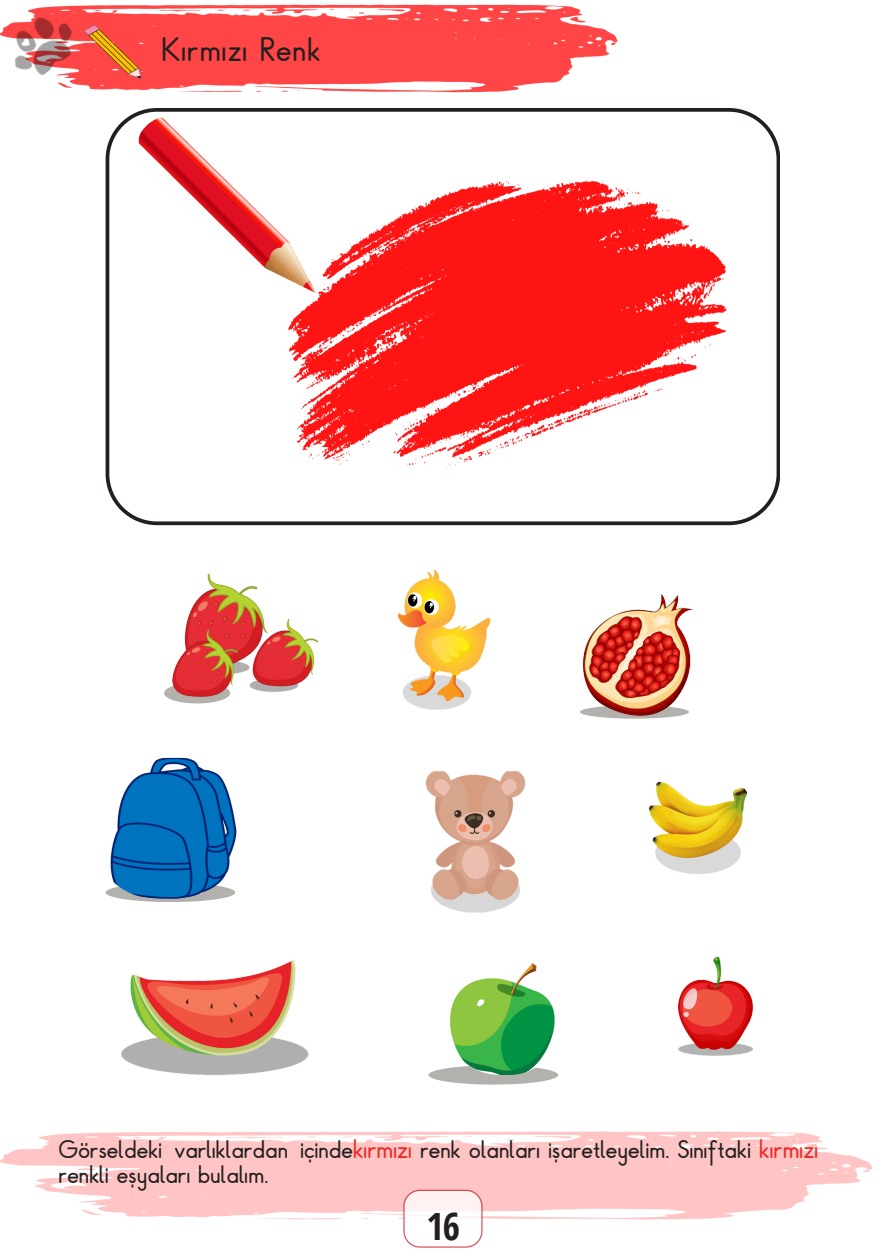
<style>
.page{position:relative;width:886px;height:1252px;background:#fff}
.page>*{position:absolute;margin:0;border:0;box-sizing:border-box;transform-origin:0 0}
.t1{font:700 37.5px "Open Sans Condensed";color:#231f20}
.t2{font:30px "ALFABET98 Normal";letter-spacing:.03em;color:#231f20}
.t3{font:22.5px/24.9px "ALFABET98 Normal";color:#231f20}
.s1{font-size:23.75px;color:#ee2a26}
</style>
<div class="page">
<img style="left:0;top:1131px;width:873px;height:89px">
<svg style="left:403px;top:1189px;width:80px;height:58px"></svg>
<img style="left:61px;top:4px;width:557px;height:89px">
<img style="left:0;top:4px;width:83px;height:81px">
<div style="left:106px;top:883px;width:129px;height:19px;background:#b3b1ad;border-radius:50%"></div>
<div style="left:164px;top:682px;width:66px;height:21px;background:#b3b1ad;border-radius:50%"></div>
<div style="left:428px;top:1065px;width:130px;height:19px;background:#b3b1ad;border-radius:50%"></div>
<img style="left:138px;top:91px;width:179px;height:2px">
<img style="left:164px;top:573px;width:154px;height:126px">
<img style="left:397px;top:570px;width:94px;height:140px">
<img style="left:443px;top:963px;width:115px;height:112px">
<img style="left:580px;top:594px;width:113px;height:125px">
<img style="left:678px;top:956px;width:75px;height:100px">
<img style="left:121px;top:959px;width:188px;height:116px">
<img style="left:92px;top:758px;width:162px;height:140px;border-radius:64px">
<img style="left:425px;top:771px;width:101px;height:142px">
<img style="left:649px;top:781px;width:98px;height:93px">
<img style="left:77px;top:25px;width:73px;height:54px">
<svg style="left:106px;top:108px;width:674px;height:417px"></svg>
<p class="t2" style="left:162px;top:31px;width:160px">Kırmızı Renk</p>
<p class="t3" style="left:59px;top:1137px;width:761px">Görseldeki varlıklardan içinde<span class="s1">kırmızı</span> renk olanları işaretleyelim. Sınıftaki <span class="s1">kırmızı </span>renkli eşyaları bulalım.</p>
<p class="t1" style="left:426px;top:1200px;width:35px">16</p>
</div>
